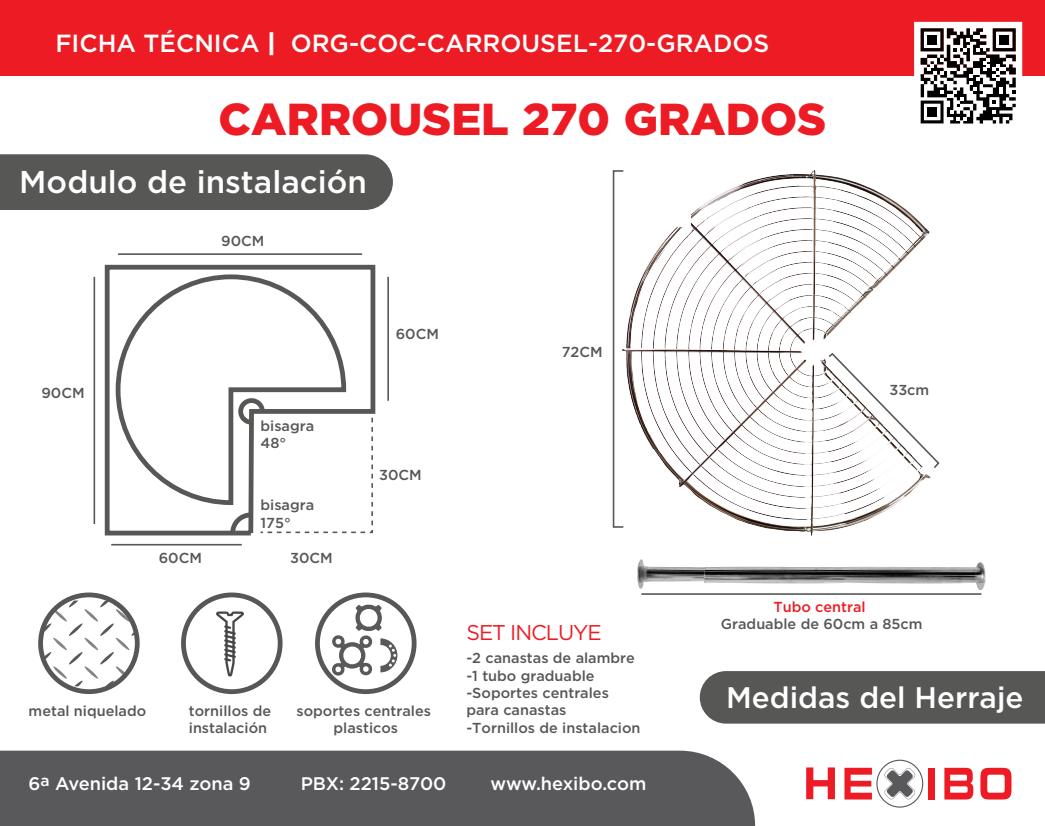
<style>
.page{position:relative;width:1045px;height:826px;background:#fff}
.page>*{position:absolute;margin:0;border:0;box-sizing:border-box;transform-origin:0 0}
.t1{font:900 44.68px "Gotham";color:#ed1c24}
.t2{font:500 31.44px "Gotham";color:#fff}
.t3{font:500 29.68px "Gotham";color:#fff}
.t4{font:500 24.72px "Gotham";color:#fff}
.t5{font:21.32px "Gotham";letter-spacing:-.05em;color:#ed1c24}
.t6{font:500 18.24px "Gotham";color:#fff}
.t7{font:500 14.44px/17.3px "Gotham";color:#575756}
.t8{font:500 14.44px "Gotham";color:#ed1c24}
.s1{font-weight:900}
</style>
<div class="page">
<svg style="left:43px;top:600px;width:94px;height:86px"></svg>
<div style="left:0;top:154px;width:393px;height:56px;background:#575756"></div>
<div style="left:0;top:750px;width:755px;height:75px;background:#59595c"></div>
<div style="left:0;top:0;width:1044px;height:75px;background:#ed1c24"></div>
<svg style="left:806px;top:767px;width:28px;height:31px"></svg>
<div style="left:927px;top:767px;width:7px;height:32px;background:#ed1c24"></div>
<svg style="left:944px;top:767px;width:29px;height:32px"></svg>
<svg style="left:980px;top:767px;width:31px;height:32px"></svg>
<svg style="left:844px;top:759px;width:79px;height:48px"></svg>
<div style="left:38px;top:592px;width:102px;height:101px;border:5px solid #575756;border-radius:50%"></div>
<div style="left:699px;top:671px;width:345px;height:52px;background:#575756"></div>
<div style="left:181px;top:592px;width:101px;height:101px;border:5px solid #575756;border-radius:50%"></div>
<img style="left:637px;top:559px;width:349px;height:35px">
<img style="left:618px;top:170px;width:313px;height:366px">
<svg style="left:104px;top:264px;width:272px;height:272px"></svg>
<svg style="left:113px;top:272px;width:235px;height:235px"></svg>
<hr style="left:93px;top:277px;width:2px;height:246px;background:#575756">
<hr style="left:111px;top:543px;width:131px;height:2px;background:#575756">
<hr style="left:118px;top:253px;width:244px;height:2px;background:#575756">
<hr style="left:387px;top:277px;width:2px;height:123px;background:#575756">
<svg style="left:228px;top:395px;width:146px;height:141px"></svg>
<svg style="left:216px;top:611px;width:28px;height:65px"></svg>
<div style="left:612px;top:170px;width:12px;height:357px;border:2px solid #575756"></div>
<svg style="left:826px;top:351px;width:114px;height:118px"></svg>
<hr style="left:641px;top:593px;width:340px;height:1px;background:#575756">
<div style="left:315px;top:592px;width:101px;height:101px;border:5px solid #575756;border-radius:50%"></div>
<svg style="left:331px;top:604px;width:66px;height:71px"></svg>
<svg style="left:913px;top:22px;width:108px;height:102px"></svg>
<div style="left:927px;top:35px;width:9px;height:10px;background:#000"></div>
<div style="left:999px;top:35px;width:9px;height:10px;background:#000"></div>
<div style="left:927px;top:107px;width:9px;height:10px;background:#000"></div>
<h3 class="t4" style="left:55px;top:27px;width:222px">FICHA TÉCNICA <span class="s1">|</span></h3>
<h3 class="t4" style="left:290px;top:27px;width:480px">ORG-COC-CARROUSEL-270-GRADOS</h3>
<h1 class="t1" style="left:218px;top:89px;width:609px">CARROUSEL 270 GRADOS</h1>
<h2 class="t2" style="left:19px;top:161px;width:349px">Modulo de instalación</h2>
<p class="t7" style="left:221px;top:232px;width:45px">90CM</p>
<p class="t7" style="left:41px;top:383px;width:45px">90CM</p>
<p class="t7" style="left:159px;top:548px;width:45px">60CM</p>
<p class="t7" style="left:260px;top:416px;width:55px">bisagra<br>48°</p>
<p class="t7" style="left:260px;top:496px;width:55px">bisagra<br>175°</p>
<p class="t7" style="left:290px;top:548px;width:44px">30CM</p>
<p class="t7" style="left:396px;top:325px;width:45px">60CM</p>
<p class="t7" style="left:379px;top:465px;width:44px">30CM</p>
<p class="t7" style="left:561px;top:342px;width:42px">72CM</p>
<p class="t7" style="left:29px;top:701px;width:119px">metal niquelado</p>
<p class="t7" style="left:189px;top:701px;width:84px">tornillos de instalación</p>
<p class="t7" style="left:296px;top:701px;width:136px;text-align:center">soportes centrales plasticos</p>
<p class="t6" style="left:29px;top:771px;width:224px">6<sup>a</sup> Avenida 12-34 zona 9</p>
<p class="t6" style="left:300px;top:771px;width:147px">PBX: 2215-8700</p>
<h3 class="t5" style="left:466px;top:618px;width:137px">SET INCLUYE</h3>
<p class="t7" style="left:466px;top:648px;width:175px">-2 canastas de alambre -1 tubo graduable -Soportes centrales para canastas<br>-Tornillos de instalacion</p>
<p class="t6" style="left:490px;top:771px;width:157px">www.hexibo.com</p>
<p class="t7" style="left:889px;top:380px;width:41px">33cm</p>
<p class="t8" style="left:773px;top:597px;width:94px">Tubo central</p>
<p class="t7" style="left:720px;top:615px;width:203px">Graduable de 60cm a 85cm</p>
<h3 class="t3" style="left:726px;top:677px;width:299px">Medidas del Herraje</h3>
</div>
